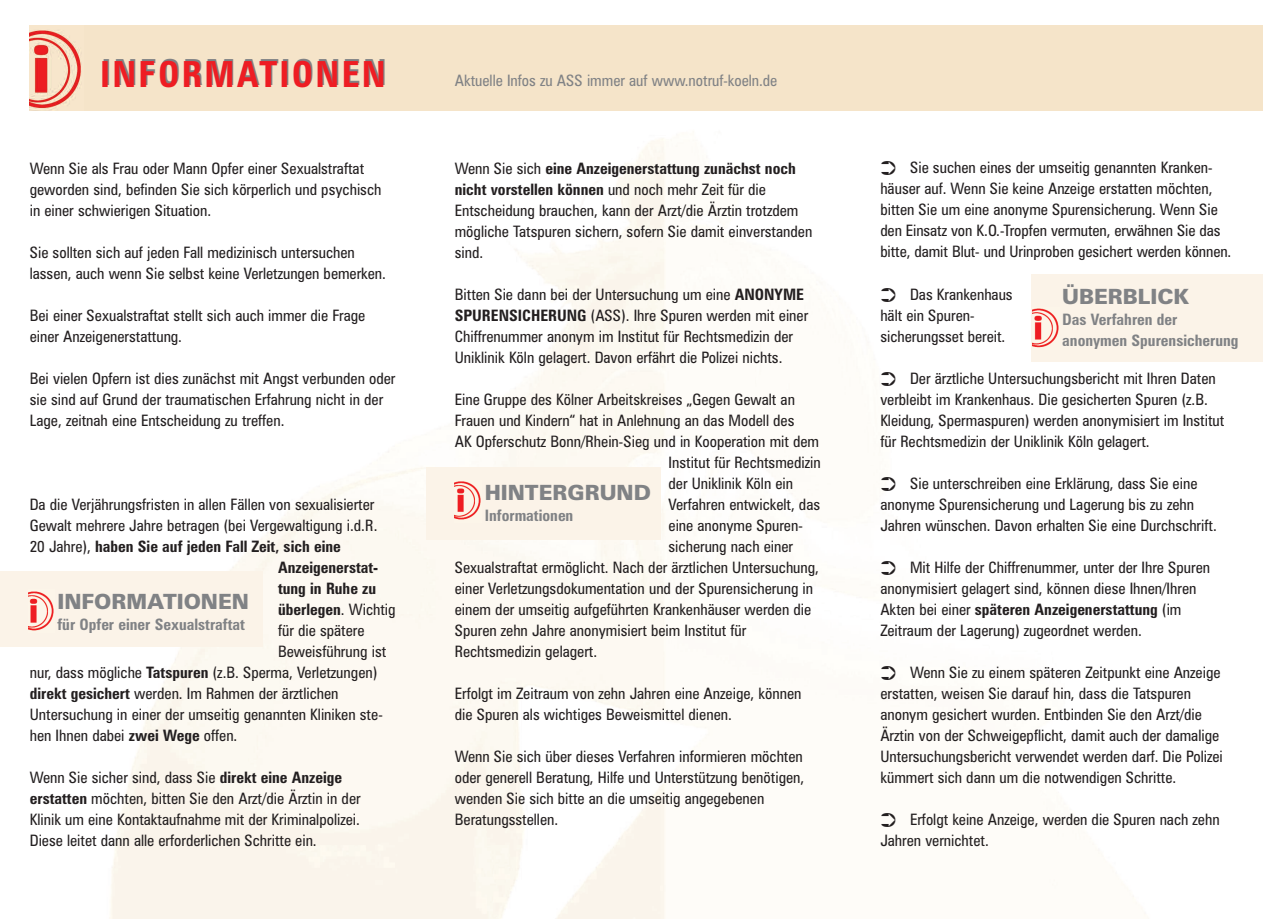
<style>
.page{position:relative;width:1263px;height:919px;background:#fff}
.page>*{position:absolute;margin:0;border:0;box-sizing:border-box;transform-origin:0 0}
.t1{font:700 condensed 36px "Zurich BT";letter-spacing:.065em;color:#ee1d23}
.t2{font:900 21px "Zurich BT";color:#808285}
.t3{font:condensed 15.75px/21px "Zurich BT";color:#231f20}
.t4{font:700 condensed 15.75px "Zurich BT";color:#231f20}
.t5{font:700 condensed 15.75px/21px "Zurich BT";color:#808285}
.t6{font:condensed 15.75px "Zurich BT";color:#808285}
.s1{font-weight:400}
.s2{font-weight:700}
</style>
<div class="page">
<div style="left:30px;top:26px;width:1233px;height:85px;background:#f5e4c9"></div>
<div style="left:0;top:572px;width:263px;height:75px;background:#fbf3e8"></div>
<div style="left:426px;top:467px;width:235px;height:72px;background:#fbf3e8"></div>
<div style="left:1032px;top:274px;width:231px;height:87px;background:#fbf3e8"></div>
<img style="left:30px;top:30px;width:51px;height:81px">
<img style="left:29px;top:591px;width:25px;height:40px">
<img style="left:455px;top:481px;width:26px;height:39px">
<img style="left:1032px;top:308px;width:27px;height:40px">
<h1 class="t1" style="left:100px;top:53px;width:287px">INFORMATIONEN</h1>
<p class="t3" style="left:30px;top:158px;width:353px">Wenn Sie als Frau oder Mann Opfer einer Sexualstraftat geworden sind, befinden Sie sich körperlich und psychisch in einer schwierigen Situation.</p>
<p class="t3" style="left:30px;top:242px;width:358px">Sie sollten sich auf jeden Fall medizinisch untersuchen lassen, auch wenn Sie selbst keine Verletzungen bemerken.</p>
<p class="t3" style="left:30px;top:305px;width:337px">Bei einer Sexualstraftat stellt sich auch immer die Frage einer Anzeigenerstattung.</p>
<p class="t3" style="left:30px;top:368px;width:367px">Bei vielen Opfern ist dies zunächst mit Angst verbunden oder sie sind auf Grund der traumatischen Erfahrung nicht in der<br>Lage, zeitnah eine Entscheidung zu treffen.</p>
<p class="t3" style="left:30px;top:494px;width:346px">Da die Verjährungsfristen in allen Fällen von sexualisierter</p>
<p class="t3" style="left:30px;top:515px;width:349px">Gewalt mehrere Jahre betragen (bei Vergewaltigung i.d.R.</p>
<p class="t4" style="left:30px;top:537px;width:313px"><span class="s1">20 Jahre),</span> haben Sie auf jeden Fall Zeit, sich eine</p>
<p class="t4" style="left:278px;top:558px;width:101px">Anzeigenerstat-</p>
<p class="t4" style="left:278px;top:579px;width:100px">tung in Ruhe zu</p>
<p class="t4" style="left:278px;top:600px;width:119px">überlegen<span class="s1">. Wichtig</span></p>
<p class="t3" style="left:278px;top:620px;width:88px">für die spätere</p>
<p class="t3" style="left:278px;top:641px;width:110px">Beweisführung ist</p>
<p class="t3" style="left:30px;top:662px;width:349px">nur, dass mögliche <span class="s2">Tatspuren</span> (z.B. Sperma, Verletzungen)</p>
<p class="t3" style="left:30px;top:683px;width:310px"><span class="s2">direkt gesichert</span> werden. Im Rahmen der ärztlichen</p>
<p class="t3" style="left:30px;top:704px;width:355px">Untersuchung in einer der umseitig genannten Kliniken ste-</p>
<p class="t3" style="left:30px;top:725px;width:209px">hen Ihnen dabei <span class="s2">zwei Wege</span> offen.</p>
<p class="t3" style="left:30px;top:767px;width:332px">Wenn Sie sicher sind, dass Sie <span class="s2">direkt eine Anzeige erstatten</span> möchten, bitten Sie den Arzt/die Ärztin in der Klinik um eine Kontaktaufnahme mit der Kriminalpolizei.<br>Diese leitet dann alle erforderlichen Schritte ein.</p>
<h2 class="t2" style="left:57px;top:589px;width:193px">INFORMATIONEN</h2>
<p class="t5" style="left:57px;top:614px;width:189px">für Opfer einer Sexualstraftat</p>
<p class="t6" style="left:455px;top:71px;width:324px">Aktuelle Infos zu ASS immer auf www.notruf-koeln.de</p>
<p class="t3" style="left:455px;top:158px;width:359px">Wenn Sie sich <span class="s2">eine Anzeigenerstattung zunächst noch nicht vorstellen können</span> und noch mehr Zeit für die Entscheidung brauchen, kann der Arzt/die Ärztin trotzdem mögliche Tatspuren sichern, sofern Sie damit einverstanden sind.</p>
<p class="t3" style="left:455px;top:284px;width:355px">Bitten Sie dann bei der Untersuchung um eine <span class="s2">ANONYME SPURENSICHERUNG</span> (ASS). Ihre Spuren werden mit einer Chiffrenummer anonym im Institut für Rechtsmedizin der Uniklinik Köln gelagert. Davon erfährt die Polizei nichts.</p>
<p class="t3" style="left:455px;top:389px;width:342px">Eine Gruppe des Kölner Arbeitskreises „Gegen Gewalt an</p>
<p class="t3" style="left:455px;top:410px;width:341px">Frauen und Kindern“ hat in Anlehnung an das Modell des</p>
<p class="t3" style="left:455px;top:431px;width:366px">AK Opferschutz Bonn/Rhein-Sieg und in Kooperation mit dem</p>
<p class="t3" style="left:668px;top:452px;width:154px">Institut für Rechtsmedizin</p>
<p class="t3" style="left:668px;top:473px;width:126px">der Uniklinik Köln ein</p>
<p class="t3" style="left:668px;top:494px;width:153px">Verfahren entwickelt, das</p>
<p class="t3" style="left:668px;top:515px;width:136px">eine anonyme Spuren-</p>
<p class="t3" style="left:668px;top:536px;width:126px">sicherung nach einer</p>
<p class="t3" style="left:455px;top:557px;width:365px">Sexualstraftat ermöglicht. Nach der ärztlichen Untersuchung,</p>
<p class="t3" style="left:455px;top:578px;width:360px">einer Verletzungsdokumentation und der Spurensicherung in</p>
<p class="t3" style="left:455px;top:599px;width:358px">einem der umseitig aufgeführten Krankenhäuser werden die</p>
<p class="t3" style="left:455px;top:620px;width:293px">Spuren zehn Jahre anonymisiert beim Institut für</p>
<p class="t3" style="left:455px;top:641px;width:144px">Rechtsmedizin gelagert.</p>
<p class="t3" style="left:455px;top:683px;width:348px">Erfolgt im Zeitraum von zehn Jahren eine Anzeige, können die Spuren als wichtiges Beweismittel dienen.</p>
<p class="t3" style="left:455px;top:746px;width:351px">Wenn Sie sich über dieses Verfahren informieren möchten oder generell Beratung, Hilfe und Unterstützung benötigen, wenden Sie sich bitte an die umseitig angegebenen Beratungsstellen.</p>
<h2 class="t2" style="left:485px;top:480px;width:168px">HINTERGRUND</h2>
<p class="t5" style="left:485px;top:505px;width:90px">Informationen</p>
<p class="t3" style="left:880px;top:157px;width:353px;text-indent:30px">Sie suchen eines der umseitig genannten Kranken&shy;häuser auf. Wenn Sie keine Anzeige erstatten möchten, bitten Sie um eine anonyme Spurensicherung. Wenn Sie den Einsatz von K.O.-Tropfen vermuten, erwähnen Sie das bitte, damit Blut- und Urinproben gesichert werden können.</p>
<p class="t3" style="left:880px;top:284px;width:134px;text-indent:30px">Das Krankenhaus hält ein Spuren&shy;sicherungsset bereit.</p>
<p class="t3" style="left:880px;top:368px;width:345px;text-indent:30px">Der ärztliche Untersuchungsbericht mit Ihren Daten verbleibt im Krankenhaus. Die gesicherten Spuren (z.B.<br>Kleidung, Spermaspuren) werden anonymisiert im Institut für Rechtsmedizin der Uniklinik Köln gelagert.</p>
<p class="t3" style="left:880px;top:473px;width:338px;text-indent:30px">Sie unterschreiben eine Erklärung, dass Sie eine anonyme Spurensicherung und Lagerung bis zu zehn<br>Jahren wünschen. Davon erhalten Sie eine Durchschrift.</p>
<p class="t3" style="left:880px;top:557px;width:331px;text-indent:30px">Mit Hilfe der Chiffrenummer, unter der Ihre Spuren anonymisiert gelagert sind, können diese Ihnen/Ihren Akten bei einer <span class="s2">späteren Anzeigenerstattung</span> (im Zeitraum der Lagerung) zugeordnet werden.</p>
<p class="t3" style="left:880px;top:662px;width:344px;text-indent:30px">Wenn Sie zu einem späteren Zeitpunkt eine Anzeige erstatten, weisen Sie darauf hin, dass die Tatspuren anonym gesichert wurden. Entbinden Sie den Arzt/die Ärztin von der Schweigepflicht, damit auch der damalige Untersuchungsbericht verwendet werden darf. Die Polizei kümmert sich dann um die notwendigen Schritte.</p>
<p class="t3" style="left:880px;top:809px;width:341px;text-indent:30px">Erfolgt keine Anzeige, werden die Spuren nach zehn<br>Jahren vernichtet.</p>
<h2 class="t2" style="left:1062px;top:284px;width:129px">ÜBERBLICK</h2>
<p class="t5" style="left:1062px;top:309px;width:178px">Das Verfahren der anonymen Spurensicherung</p>
</div>
